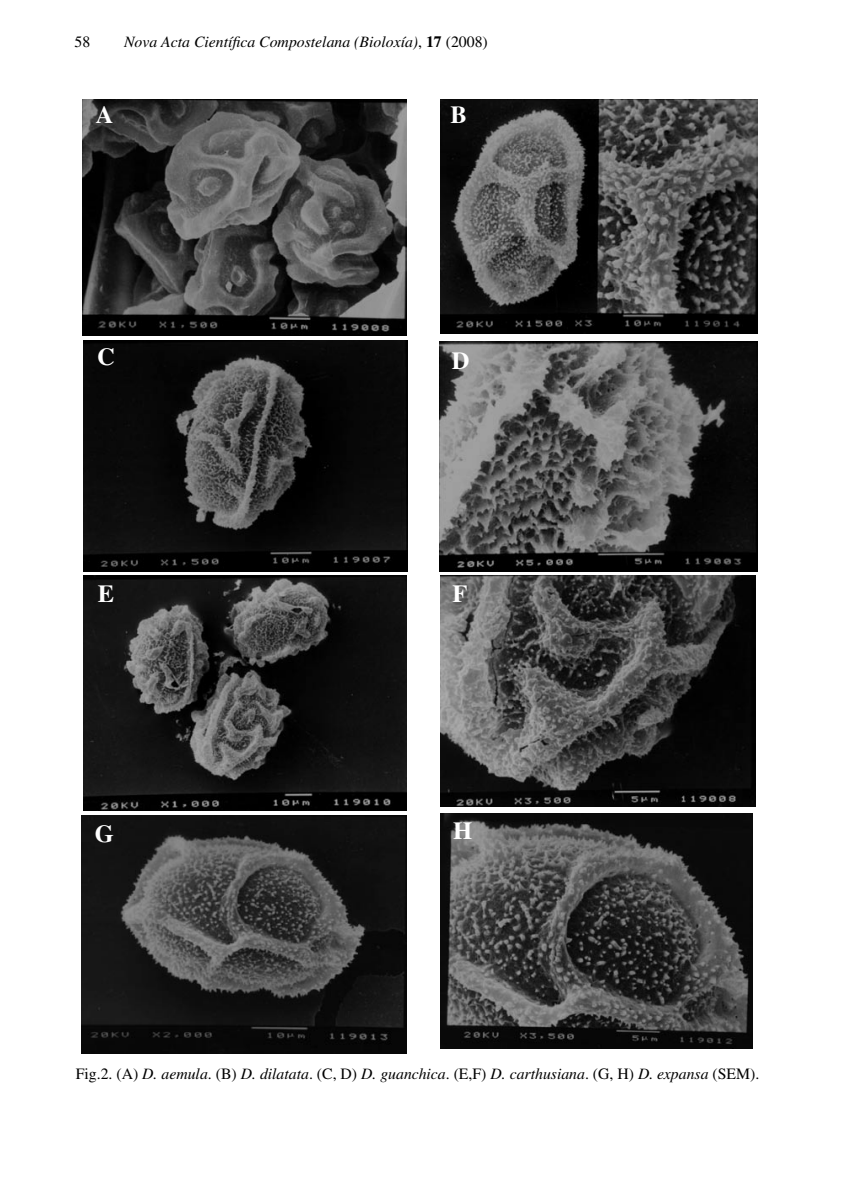
<style>
.page{position:relative;width:844px;height:1191px;background:#fff}
.page>*{position:absolute;margin:0;border:0;box-sizing:border-box;transform-origin:0 0}
.t1{font:700 24.5px "Times";color:#fff}
.t2{font:italic 15.75px "Times";color:#000}
.t3{font:15.75px "Times";color:#000}
.s1{font-style:normal}
.s2{font-weight:700;font-style:normal}
</style>
<div class="page">
<img style="left:82px;top:99px;width:325px;height:236px">
<img style="left:440px;top:99px;width:317px;height:235px">
<img style="left:83px;top:340px;width:324px;height:231px">
<img style="left:439px;top:341px;width:317px;height:230px">
<img style="left:84px;top:575px;width:322px;height:235px">
<img style="left:440px;top:575px;width:315px;height:231px">
<img style="left:82px;top:815px;width:324px;height:238px">
<img style="left:440px;top:813px;width:312px;height:235px">
<p class="t3" style="left:74px;top:33px;width:17px">58</p>
<p class="t2" style="left:124px;top:33px;width:365px">Nova Acta Científica Compostelana (Bioloxía)<span class="s1">,</span> <span class="s2">17</span> <span class="s1">(2008)</span></p>
<h1 class="t1" style="left:96px;top:100px;width:19px">A</h1>
<h1 class="t1" style="left:450px;top:100px;width:16px">B</h1>
<h1 class="t1" style="left:97px;top:342px;width:17px">C</h1>
<h1 class="t1" style="left:452px;top:346px;width:19px">D</h1>
<h1 class="t1" style="left:98px;top:579px;width:18px">E</h1>
<h1 class="t1" style="left:452px;top:579px;width:15px">F</h1>
<h1 class="t1" style="left:95px;top:818px;width:19px">G</h1>
<h1 class="t1" style="left:453px;top:816px;width:21px">H</h1>
<p class="t2" style="left:76px;top:1065px;width:685px"><span class="s1">Fig.2. (A)</span> D. aemula<span class="s1">. (B)</span> D. dilatata<span class="s1">. (C, D)</span> D. guanchica<span class="s1">. (E,F)</span> D. carthusiana<span class="s1">. (G, H)</span> D. expansa <span class="s1">(SEM).</span></p>
</div>
